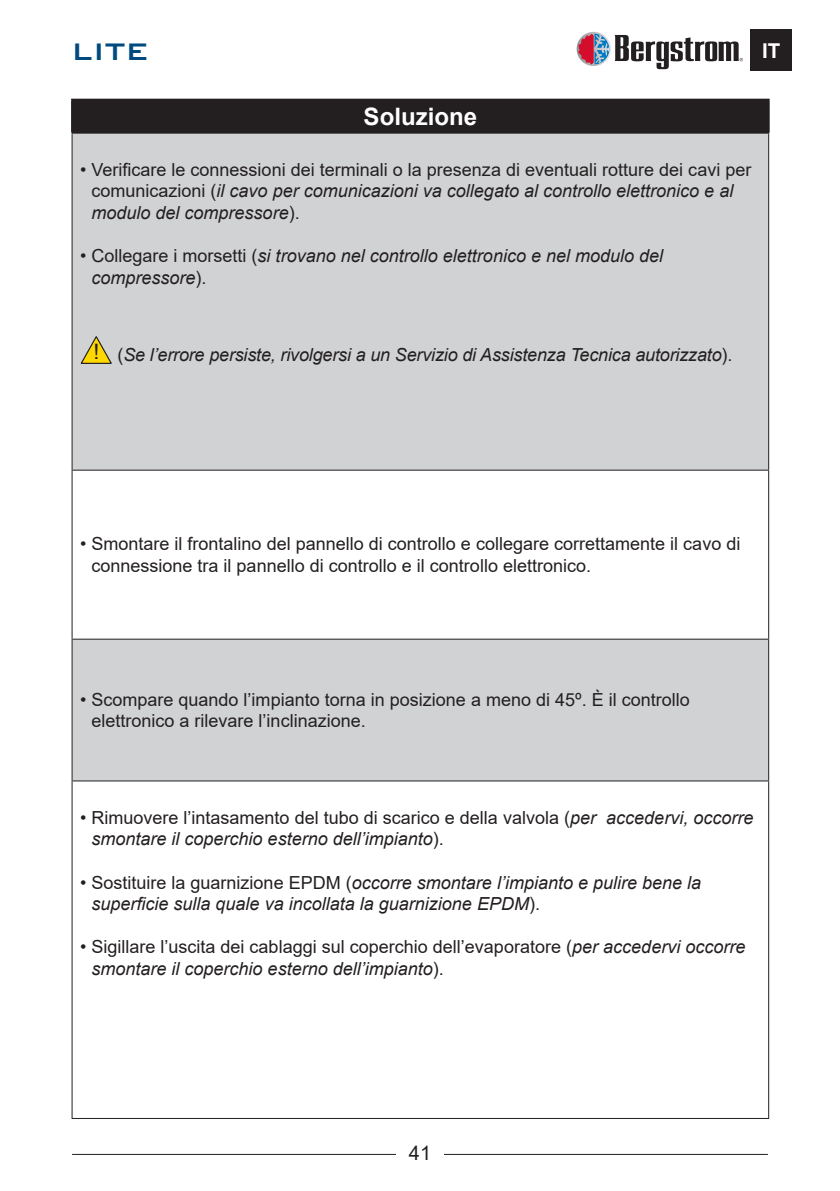
<style>
.page{position:relative;width:840px;height:1191px;background:#fff}
.page>*{position:absolute;margin:0;border:0;box-sizing:border-box;transform-origin:0 0}
.t1{font:500 32px "Bank Gothic BT";color:#004a7f}
.t2{font:700 24px "Arial";color:#fff}
.t3{font:700 20.4px "Arial";color:#fff}
.t4{font:20px "Arial";color:#231f20}
.t5{font:18px/21.6px "Arial";color:#231f20}
.t6{font:italic 18px/21.6px "Arial";color:#231f20}
.s1{font-style:italic}
.s2{font-style:normal}
.s3{font-style:normal;font-size:21.4px}
</style>
<div class="page">
<hr style="left:72px;top:1153px;width:695px;height:1px;background:#231f20">
<div style="left:396px;top:1145px;width:47px;height:29px;background:#fff"></div>
<svg style="left:576px;top:32px;width:34px;height:34px"></svg>
<svg style="left:578px;top:34px;width:164px;height:35px"></svg>
<div style="left:750px;top:29px;width:41px;height:42px;background:#231f20"></div>
<div style="left:72px;top:100px;width:696px;height:33px;background:#231f20"></div>
<svg style="left:73px;top:134px;width:694px;height:646px;fill:#d1d2d4"></svg>
<hr style="left:71px;top:99px;width:698px;height:2px;background:#231f20">
<hr style="left:767px;top:101px;width:2px;height:32px;background:#231f20">
<hr style="left:71px;top:101px;width:2px;height:32px;background:#231f20">
<hr style="left:72px;top:133px;width:696px;height:1px;background:#231f20">
<hr style="left:72px;top:134px;width:1px;height:335px;background:#231f20">
<hr style="left:767px;top:134px;width:1px;height:335px;background:#231f20">
<hr style="left:72px;top:469px;width:696px;height:1px;background:#231f20">
<hr style="left:72px;top:470px;width:1px;height:168px;background:#231f20">
<hr style="left:767px;top:470px;width:1px;height:168px;background:#231f20">
<hr style="left:72px;top:638px;width:696px;height:1px;background:#231f20">
<hr style="left:72px;top:639px;width:1px;height:141px;background:#231f20">
<hr style="left:767px;top:639px;width:1px;height:141px;background:#231f20">
<hr style="left:72px;top:780px;width:696px;height:1px;background:#231f20">
<hr style="left:72px;top:781px;width:1px;height:337px;background:#231f20">
<hr style="left:767px;top:781px;width:1px;height:337px;background:#231f20">
<hr style="left:72px;top:1118px;width:696px;height:1px;background:#231f20">
<svg style="left:80px;top:335px;width:32px;height:30px"></svg>
<h1 class="t1" style="left:71px;top:34px;width:80px">LITE</h1>
<p class="t3" style="left:757px;top:36px;width:29px">ES</p>
<p class="t3" style="left:761px;top:36px;width:20px">IT</p>
<h2 class="t2" style="left:363px;top:100px;width:115px">Soluzione</h2>
<p class="t5" style="left:91px;top:159px;width:661px;text-indent:-11px">• Verificare le connessioni dei terminali o la presenza di eventuali rotture dei cavi per comunicazioni (<span class="s1">il cavo per comunicazioni va collegato al controllo elettronico e al modulo del compressore</span>).</p>
<p class="t6" style="left:91px;top:245px;width:573px;text-indent:-11px"><span class="s2">• Collegare i morsetti (</span>si trovano nel controllo elettronico e nel modulo del compressore<span class="s2">).</span></p>
<p class="t6" style="left:93px;top:344px;width:640px"><span class="s3">!</span> <span class="s2">(</span>Se l’errore persiste, rivolgersi a un Servizio di Assistenza Tecnica autorizzato<span class="s2">).</span></p>
<p class="t5" style="left:91px;top:533px;width:650px;text-indent:-11px">• Smontare il frontalino del pannello di controllo e collegare correttamente il cavo di connessione tra il pannello di controllo e il controllo elettronico.</p>
<p class="t5" style="left:91px;top:688px;width:599px;text-indent:-11px">• Scompare quando l’impianto torna in posizione a meno di 45º. È il controllo elettronico a rilevare l’inclinazione.</p>
<p class="t6" style="left:91px;top:807px;width:663px;text-indent:-11px"><span class="s2">• Rimuovere l’intasamento del tubo di scarico e della valvola (</span>per accedervi, occorre smontare il coperchio esterno dell’impianto<span class="s2">).</span></p>
<p class="t6" style="left:91px;top:871px;width:611px;text-indent:-11px"><span class="s2">• Sostituire la guarnizione EPDM (</span>occorre smontare l’impianto e pulire bene la superficie sulla quale va incollata la guarnizione EPDM<span class="s2">).</span></p>
<p class="t5" style="left:91px;top:936px;width:655px;text-indent:-11px">• Sigillare l’uscita dei cablaggi sul coperchio dell’evaporatore (<span class="s1">per accedervi occorre smontare il coperchio esterno dell’impianto</span>).</p>
<p class="t4" style="left:408px;top:1139px;width:24px">41</p>
</div>
